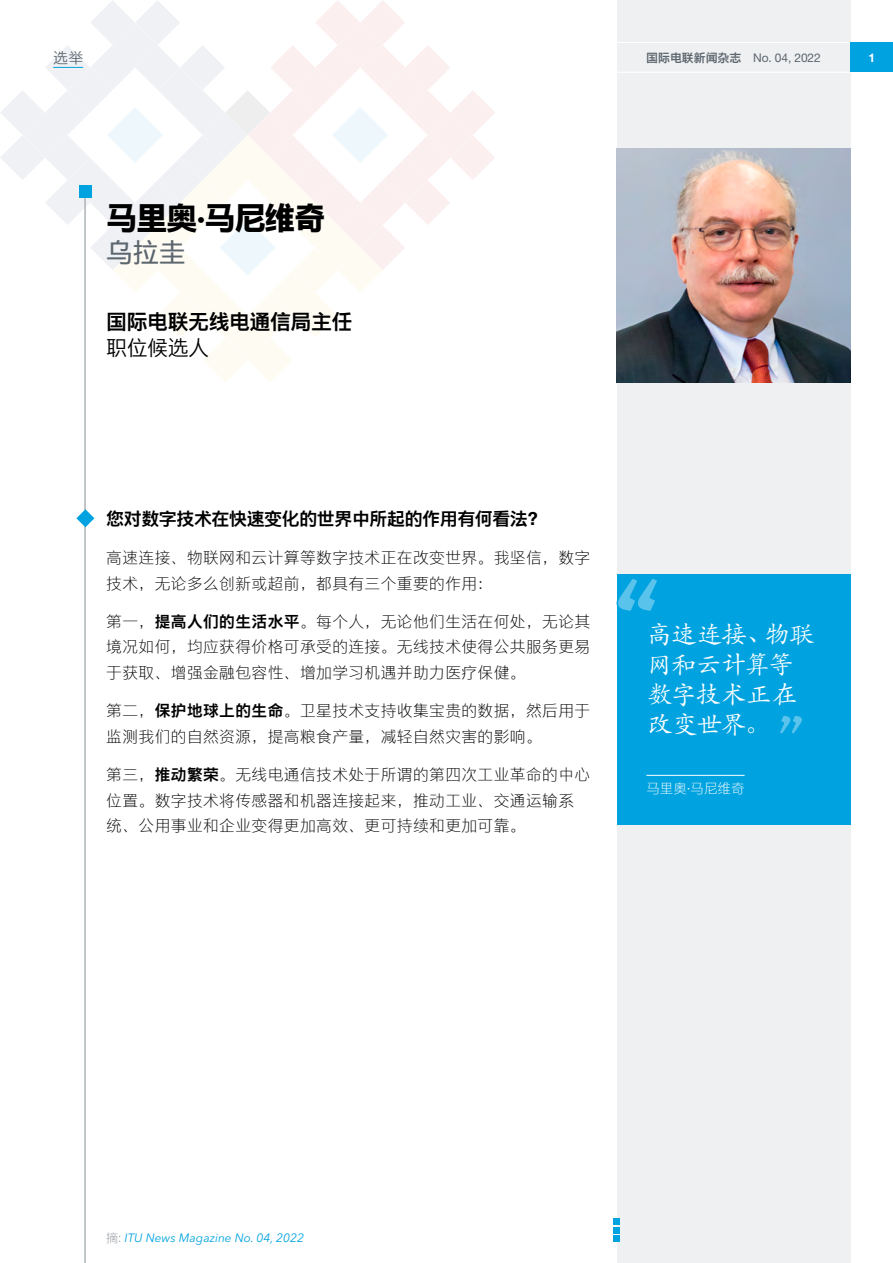
<style>
.page{position:relative;width:893px;height:1263px;background:#fff}
.page>*{position:absolute;margin:0;border:0;box-sizing:border-box;transform-origin:0 0}
.t1{font:31.5px "M Ying Hei PRC W8";letter-spacing:-.05em;color:#000}
.t2{font:27px "M Ying Hei PRC W5";color:#5c666f}
.t3{font:25.5px/30px "ST Kaiti";letter-spacing:-.02em;color:#fff}
.t4{font:21px "M Ying Hei PRC W7";letter-spacing:-.025em;color:#000}
.t5{font:21px "M Ying Hei PRC W4";letter-spacing:-.025em;color:#000}
.t6{font:18px "M Ying Hei PRC W7";letter-spacing:-.025em;color:#000}
.t7{font:15.75px/25.5px "M Ying Hei PRC W3";letter-spacing:.025em;color:#000}
.t8{font:15px "M Ying Hei PRC W4";color:#5c666f}
.t9{font:13.5px "M Ying Hei PRC W3";color:#fff}
.t10{font:italic 12px "Avenir Next LT Pro";color:#00a3e0}
.t11{font:12px "M Ying Hei PRC W4";letter-spacing:-.01em;color:#5c666f}
.t12{font:12px "M Ying Hei PRC W7";color:#fff}
.s1{font-family:"M Ying Hei PRC W7"}
.s2{font-family:"M Ying Hei PRC W2";font-style:normal;color:#5c666f}
</style>
<div class="page">
<div style="left:617px;top:0;width:233px;height:1263px;background:#eff0f1"></div>
<svg style="left:0;top:0;width:495px;height:383px"></svg>
<img style="left:617px;top:149px;width:233px;height:234px">
<div style="left:617px;top:574px;width:233px;height:186px;background:#00a3e0"></div>
<div style="left:617px;top:753px;width:233px;height:72px;background:#00a3e0"></div>
<hr style="left:646px;top:775px;width:99px;height:1px;background:#fff">
<svg style="left:780px;top:715px;width:22px;height:19px"></svg>
<svg style="left:616px;top:579px;width:41px;height:32px"></svg>
<hr style="left:617px;top:72px;width:233px;height:1px;background:#fff">
<hr style="left:617px;top:42px;width:233px;height:1px;background:#fff">
<div style="left:613px;top:1218px;width:7px;height:7px;background:#00a3e0"></div>
<div style="left:613px;top:1227px;width:7px;height:6px;background:#00a3e0"></div>
<div style="left:613px;top:1235px;width:7px;height:7px;background:#00a3e0"></div>
<div style="left:850px;top:43px;width:43px;height:29px;background:#00a3e0"></div>
<hr style="left:53px;top:67px;width:30px;height:1px;background:#00a3e0">
<hr style="left:85px;top:191px;width:1px;height:1072px;background:#adb3b7">
<div style="left:79px;top:185px;width:12px;height:13px;background:#00a3e0"></div>
<svg style="left:76px;top:509px;width:18px;height:18px"></svg>
<p class="t8" style="left:53px;top:48px;width:32px">选举</p>
<p class="t11" style="left:646px;top:50px;width:176px"><span class="s1">国际电联新闻杂志</span> No. 04, 2022</p>
<p class="t12" style="left:868px;top:50px;width:8px">1</p>
<h1 class="t1" style="left:106px;top:199px;width:221px">马里奥·马尼维奇</h1>
<h2 class="t2" style="left:106px;top:236px;width:81px">乌拉圭</h2>
<h3 class="t4" style="left:106px;top:309px;width:248px">国际电联无线电通信局主任</h3>
<h3 class="t5" style="left:106px;top:334px;width:104px">职位候选人</h3>
<p class="t6" style="left:106px;top:507px;width:441px">您对数字技术在快速变化的世界中所起的作用有何看法？</p>
<p class="t7" style="left:106px;top:545px;width:485px">高速连接、物联网和云计算等数字技术正在改变世界。我坚信，数字技术，无论多么创新或超前，都具有三个重要的作用：</p>
<p class="t7" style="left:106px;top:608px;width:485px;text-align:justify">第一，<span class="s1">提高人们的生活水平</span>。每个人，无论他们生活在何处，无论其境况如何，均应获得价格可承受的连接。无线技术使得公共服务更易于获取、增强金融包容性、增加学习机遇并助力医疗保健。</p>
<p class="t7" style="left:106px;top:698px;width:485px">第二，<span class="s1">保护地球上的生命</span>。卫星技术支持收集宝贵的数据，然后用于监测我们的自然资源，提高粮食产量，减轻自然灾害的影响。</p>
<p class="t7" style="left:106px;top:761px;width:485px">第三，<span class="s1">推动繁荣</span>。无线电通信技术处于所谓的第四次工业革命的中心位置。数字技术将传感器和机器连接起来，推动工业、交通运输系统、公用事业和企业变得更加高效、更可持续和更加可靠。</p>
<h3 class="t3" style="left:646px;top:619px;width:169px">高速连接、物联网和云计算等数字技术正在改变世界。</h3>
<p class="t9" style="left:646px;top:780px;width:100px">马里奥·马尼维奇</p>
<p class="t10" style="left:106px;top:1230px;width:199px"><span class="s2">摘:</span> ITU News Magazine No. 04, 2022</p>
</div>
